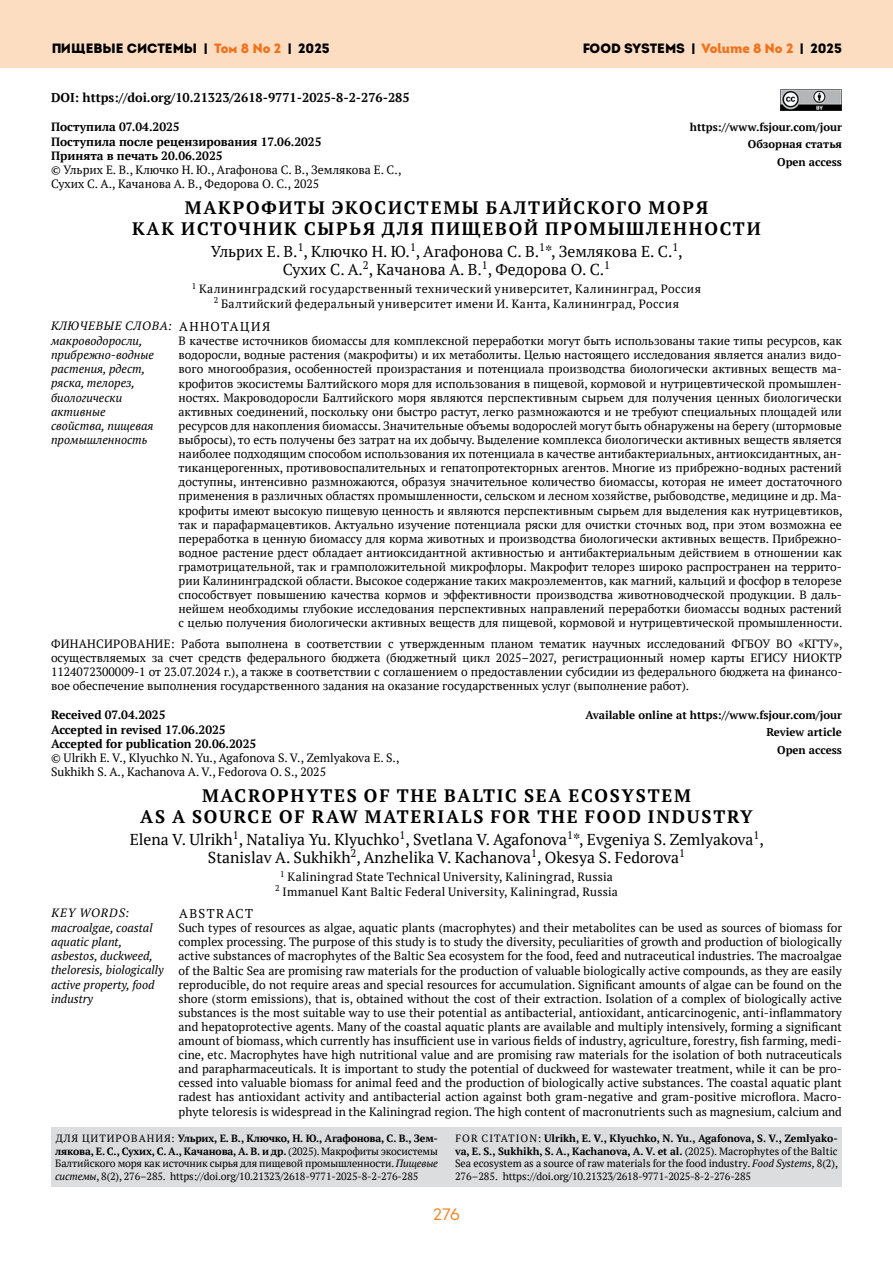
<style>
.page{position:relative;width:893px;height:1263px;background:#fff}
.page>*{position:absolute;margin:0;border:0;box-sizing:border-box;transform-origin:0 0}
.t1{font:700 18px/21px "PT Serif";letter-spacing:.1em;color:#000;text-align:center}
.t2{font:16.5px "Intro";color:#f58220}
.t3{font:15.75px/18px "PT Serif";color:#000;text-align:center}
.t4{font:900 13.5px "Intro";color:#000}
.t5{font:700 12.75px "PT Serif";color:#000}
.t6{font:12.75px "PT Serif";letter-spacing:.12em;color:#000}
.t7{font:12px/14.1px "PT Serif";color:#000;text-align:justify}
.t8{font:italic 12px/14.2px "PT Serif";color:#000}
.t9{font:700 12px/14.2px "PT Serif";color:#000}
.t10{font:12px/14.2px "PT Serif";letter-spacing:.03em;color:#000;text-align:center}
.t11{font:12px/14.2px "PT Serif";letter-spacing:.02em;color:#000;text-align:center}
.t12{font:700 11.25px/17.7px "PT Serif";color:#000;text-align:right}
.t13{font:10.5px/12.8px "PT Serif";letter-spacing:-.015em;color:#000;text-align:justify}
.s1{color:#f58220}
.s2{color:#fff}
.s3{font-weight:700}
.s4{font-style:italic}
</style>
<div class="page">
<div style="left:0;top:0;width:893px;height:68px;background:#fdddc2"></div>
<img style="left:781px;top:89px;width:61px;height:22px">
<div style="left:51px;top:1127px;width:791px;height:59px;background:#dcddde"></div>
<p class="t4" style="left:51px;top:39px;width:280px">ПИЩЕВЫЕ СИСТЕМЫ | <span class="s1">Том 8 № 2</span> | 2025</p>
<p class="t4" style="left:582px;top:39px;width:261px">FOOD SYSTEMS | <span class="s1">Volume 8 № 2</span> | 2025</p>
<p class="t5" style="left:51px;top:89px;width:360px">DOI: https://doi.org/10.21323/2618-9771-2025-8-2-276-285</p>
<p class="t9" style="left:51px;top:120px;width:272px">Поступила 07.04.2025<br>Поступила после рецензирования 17.06.2025<br>Принята в печать 20.06.2025</p>
<p class="t7" style="left:51px;top:162px;width:352px">© Ульрих Е. В., Ключко Н. Ю., Агафонова С. В., Землякова Е. С.,<br>Сухих С. А., Качанова А. В., Федорова О. С., 2025 <span class="s2">и др.</span></p>
<p class="t12" style="left:690px;top:118px;width:154px">https://www.fsjour.com/jour<br>Обзорная статья<br>Open access</p>
<h1 class="t1" style="left:132px;top:196px;width:630px">МАКРОФИТЫ ЭКОСИСТЕМЫ БАЛТИЙСКОГО МОРЯ<br>КАК ИСТОЧНИК СЫРЬЯ ДЛЯ ПИЩЕВОЙ ПРОМЫШЛЕННОСТИ</h1>
<h3 class="t3" style="left:211px;top:242px;width:473px">Ульрих Е. В.<sup>1</sup>, Ключко Н. Ю.<sup>1</sup>, Агафонова С. В.<sup>1</sup>*, Землякова Е. С.<sup>1</sup>,<br>Сухих С. А.<sup>2</sup>, Качанова А. В.<sup>1</sup>, Федорова О. С.<sup>1</sup></h3>
<p class="t10" style="left:192px;top:282px;width:511px"><sup>1</sup> Калининградский государственный технический университет, Калининград, Россия<br><sup>2</sup> Балтийский федеральный университет имени И. Канта, Калининград, Россия</p>
<p class="t8" style="left:51px;top:319px;width:123px">КЛЮЧЕВЫЕ СЛОВА: макроводоросли, прибрежно-водные растения, рдест, ряска, телорез, биологически активные<br>свойства, пищевая промышленность</p>
<p class="t6" style="left:179px;top:318px;width:93px">АННОТАЦИЯ</p>
<p class="t7" style="left:179px;top:334px;width:665px">В качестве источников биомассы для комплексной переработки могут быть использованы такие типы ресурсов, как водоросли, водные растения (макрофиты) и их метаболиты. Целью настоящего исследования является анализ видо&shy;вого многообразия, особенностей произрастания и потенциала производства биологически активных веществ ма&shy;крофитов экосистемы Балтийского моря для использования в пищевой, кормовой и нутрицевтической промышлен&shy;ностях. Макроводоросли Балтийского моря являются перспективным сырьем для получения ценных биологически активных соединений, поскольку они быстро растут, легко размножаются и не требуют специальных площадей или ресурсов для накопления биомассы. Значительные объемы водорослей могут быть обнаружены на берегу (штормовые выбросы), то есть получены без затрат на их добычу. Выделение комплекса биологически активных веществ является наиболее подходящим способом использования их потенциала в качестве антибактериальных, антиоксидантных, ан&shy;тиканцерогенных, противовоспалительных и гепатопротекторных агентов. Многие из прибрежно-водных растений доступны, интенсивно размножаются, образуя значительное количество биомассы, которая не имеет достаточного применения в различных областях промышленности, сельском и лесном хозяйстве, рыбоводстве, медицине и др. Ма&shy;крофиты имеют высокую пищевую ценность и являются перспективным сырьем для выделения как нутрицевтиков, так и парафармацевтиков. Актуально изучение потенциала ряски для очистки сточных вод, при этом возможна ее переработка в ценную биомассу для корма животных и производства биологически активных веществ. Прибрежно&shy;водное растение рдест обладает антиоксидантной активностью и антибактериальным действием в отношении как грамотрицательной, так и грамположительной микрофлоры. Макрофит телорез широко распространен на террито&shy;рии Калининградской области. Высокое содержание таких макроэлементов, как магний, кальций и фосфор в телорезе способствует повышению качества кормов и эффективности производства животноводческой продукции. В даль&shy;нейшем необходимы глубокие исследования перспективных направлений переработки биомассы водных растений с целью получения биологически активных веществ для пищевой, кормовой и нутрицевтической промышленности.</p>
<p class="t7" style="left:51px;top:636px;width:793px">ФИНАНСИРОВАНИЕ: Работа выполнена в соответствии с утвержденным планом тематик научных исследований ФГБОУ ВО «КГТУ», осуществляемых за счет средств федерального бюджета (бюджетный цикл 2025–2027, регистрационный номер карты ЕГИСУ НИОКТР 1124072300009-1 от 23.07.2024 г.), а также в соответствии с соглашением о предоставлении субсидии из федерального бюджета на финансо&shy;вое обеспечение выполнения государственного задания на оказание государственных услуг (выполнение работ).</p>
<p class="t9" style="left:51px;top:708px;width:207px">Received 07.04.2025<br>Accepted in revised 17.06.2025<br>Accepted for publication 20.06.2025</p>
<p class="t7" style="left:51px;top:750px;width:350px">© Ulrikh E. V., Klyuchko N. Yu., Agafonova S. V., Zemlyakova E. S.,<br>Sukhikh S. A., Kachanova A. V., Fedorova O. S., 2025 <span class="s2">et al.</span></p>
<p class="t12" style="left:585px;top:705px;width:258px">Available online at https://www.fsjour.com/jour<br>Review article<br>Open access</p>
<h1 class="t1" style="left:140px;top:784px;width:614px">MACROPHYTES OF THE BALTIC SEA ECOSYSTEM<br>AS A SOURCE OF RAW MATERIALS FOR THE FOOD INDUSTRY</h1>
<h3 class="t3" style="left:130px;top:830px;width:636px">Elena V. Ulrikh<sup>1</sup>, Nataliya Yu. Klyuchko<sup>1</sup>, Svetlana V. Agafonova<sup>1</sup>*, Evgeniya S. Zemlyakova<sup>1</sup>,<br>Stanislav A. Sukhikh<sup>2</sup>, Anzhelika V. Kachanova<sup>1</sup>, Okesya S. Fedorova<sup>1</sup></h3>
<p class="t11" style="left:275px;top:870px;width:344px"><sup>1</sup> Kaliningrad State Technical University, Kaliningrad, Russia<br><sup>2</sup> Immanuel Kant Baltic Federal University, Kaliningrad, Russia</p>
<p class="t8" style="left:51px;top:906px;width:114px">KEY WORDS: macroalgae, coastal aquatic plant, asbestos, duckweed, theloresis, biologically active property, food industry</p>
<p class="t6" style="left:179px;top:905px;width:75px">ABSTRACT</p>
<p class="t7" style="left:179px;top:921px;width:665px">Such types of resources as algae, aquatic plants (macrophytes) and their metabolites can be used as sources of biomass for complex processing. The purpose of this study is to study the diversity, peculiarities of growth and production of biologically active substances of macrophytes of the Baltic Sea ecosystem for the food, feed and nutraceutical industries. The macroalgae of the Baltic Sea are promising raw materials for the production of valuable biologically active compounds, as they are easily reproducible, do not require areas and special resources for accumulation. Significant amounts of algae can be found on the shore (storm emissions), that is, obtained without the cost of their extraction. Isolation of a complex of biologically active substances is the most suitable way to use their potential as antibacterial, antioxidant, anticarcinogenic, anti-inflammatory and hepatoprotective agents. Many of the coastal aquatic plants are available and multiply intensively, forming a significant amount of biomass, which currently has insufficient use in various fields of industry, agriculture, forestry, fish farming, medi&shy;cine, etc. Macrophytes have high nutritional value and are promising raw materials for the isolation of both nutraceuticals and parapharmaceuticals. It is important to study the potential of duckweed for wastewater treatment, while it can be pro&shy;cessed into valuable biomass for animal feed and the production of biologically active substances. The coastal aquatic plant radest has antioxidant activity and antibacterial action against both gram-negative and gram-positive microflora. Macro&shy;phyte teloresis is widespread in the Kaliningrad region. The high content of macronutrients such as magnesium, calcium and</p>
<p class="t13" style="left:55px;top:1132px;width:384px">ДЛЯ ЦИТИРОВАНИЯ: <span class="s3">Ульрих, Е. В., Ключко, Н. Ю., Агафонова, С. В., Зем&shy;лякова, Е. С., Сухих, С. А., Качанова, А. В. и др.</span> (2025). Макрофиты экосистемы Балтийского моря как источник сырья для пищевой промышленности. <span class="s4">Пищевые системы</span>, 8(2), 276–285. https://doi.org/10.21323/2618-9771-2025-8-2-276-285</p>
<p class="t13" style="left:455px;top:1131px;width:385px">FOR CITATION: <span class="s3">Ulrikh, E. V., Klyuchko, N. Yu., Agafonova, S. V., Zemlyako&shy;va, E. S., Sukhikh, S. A., Kachanova, A. V. et al.</span> (2025). Macrophytes of the Baltic Sea ecosystem as a source of raw materials for the food industry. <span class="s4">Food Systems,</span> 8(2), 276–285. https://doi.org/10.21323/2618-9771-2025-8-2-276-285</p>
<h2 class="t2" style="left:433px;top:1204px;width:28px">276</h2>
</div>
